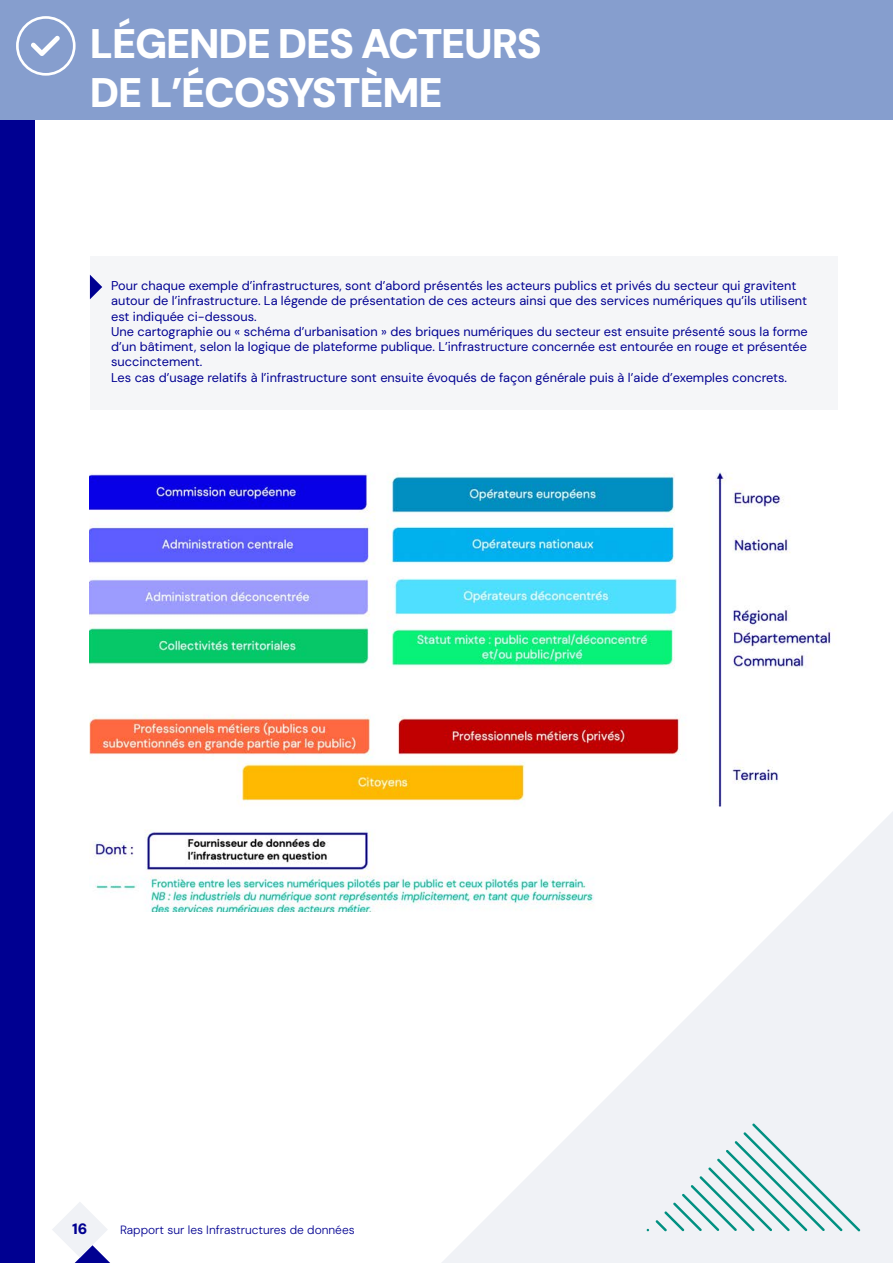
<style>
.page{position:relative;width:893px;height:1263px;background:#fff}
.page>*{position:absolute;margin:0;border:0;box-sizing:border-box;transform-origin:0 0}
.t1{font:900 41.25px/49.5px "DM Sans 18 pt";letter-spacing:-.03em;color:#fff}
.t2{font:900 15px "DM Sans";color:#000091}
.t3{font:12.75px/15.3px "DM Sans";color:#000091}
.t4{font:300 12px "DM Sans";color:#000091}
</style>
<div class="page">
<img style="left:89px;top:472px;width:744px;height:440px">
<div style="left:0;top:0;width:34px;height:1263px;background:#000091"></div>
<div style="left:0;top:0;width:893px;height:119px;background:#869ece"></div>
<div style="left:16px;top:16px;width:60px;height:60px;border:3px solid #fff;border-radius:50%"></div>
<svg style="left:31px;top:36px;width:29px;height:20px"></svg>
<div style="left:90px;top:256px;width:748px;height:153px;background:#f5f6f8"></div>
<svg style="left:90px;top:275px;width:12px;height:24px"></svg>
<svg style="left:441px;top:811px;width:452px;height:452px"></svg>
<svg style="left:656px;top:1123px;width:204px;height:108px"></svg>
<svg style="left:52px;top:1202px;width:58px;height:61px"></svg>
<h1 class="t1" style="left:90px;top:19px;width:454px">LÉGENDE DES ACTEURS<br>DE L’ÉCOSYSTÈME</h1>
<p class="t3" style="left:111px;top:278px;width:698px">Pour chaque exemple d’infrastructures, sont d’abord présentés les acteurs publics et privés du secteur qui gravitent autour de l’infrastructure. La légende de présentation de ces acteurs ainsi que des services numériques qu’ils utilisent est indiquée ci-dessous.<br>Une cartographie ou « schéma d’urbanisation » des briques numériques du secteur est ensuite présenté sous la forme d’un bâtiment, selon la logique de plateforme publique. L’infrastructure concernée est entourée en rouge et présentée succinctement.<br>Les cas d’usage relatifs à l’infrastructure sont ensuite évoqués de façon générale puis à l’aide d’exemples concrets.</p>
<p class="t2" style="left:72px;top:1220px;width:17px">16</p>
<p class="t4" style="left:120px;top:1223px;width:236px">Rapport sur les Infrastructures de données</p>
</div>
